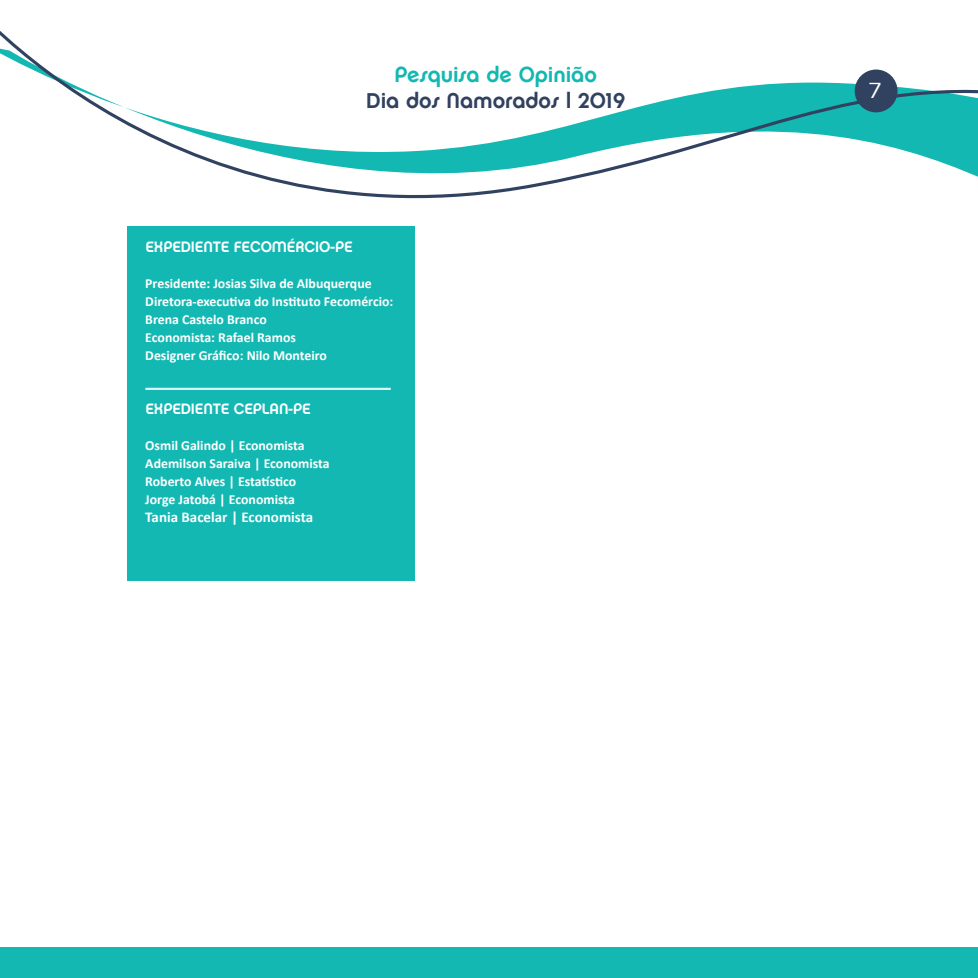
<style>
.page{position:relative;width:978px;height:978px;background:#fff}
.page>*{position:absolute;margin:0;border:0;box-sizing:border-box;transform-origin:0 0}
.t1{font:21.6px "Chalet New York Nineteen Seventy";letter-spacing:-.005em;color:#314260}
.t2{font:21.6px "Chalet New York Nineteen Seventy";letter-spacing:-.005em;color:#13b8b3}
.t3{font:21.6px "Comercio Sans";color:#fff}
.corpoParagrafo{font:15.15px "Chalet New York Nineteen Seventy";letter-spacing:-.005em;color:#fff}
.corpoParagrafo-2{font:700 15px "Calibri";color:#fff}
.corpoParagrafo-3{font:700 13.8px/18px "Calibri";color:#fff}
</style>
<div class="page">
<div style="left:0;top:947px;width:978px;height:31px;background:#13b8b3"></div>
<svg style="left:0;top:31px;width:978px;height:168px"></svg>
<div style="left:855px;top:70px;width:43px;height:42px;background:#314260;border-radius:50%"></div>
<div style="left:127px;top:226px;width:288px;height:354px;background:#13b8b3"></div>
<hr style="left:145px;top:388px;width:246px;height:2px;background:#fff">
<h1 class="t2" style="left:394px;top:61px;width:204px">Pesquisa de Opinião</h1>
<h1 class="t1" style="left:366px;top:87px;width:261px">Dia dos Namorados | 2019</h1>
<p class="corpoParagrafo" style="left:145px;top:238px;width:209px">EXPEDIENTE FECOMÉRCIO-PE</p>
<p class="corpoParagrafo-3" style="left:145px;top:274px;width:228px">Presidente: Josias Silva de Albuquerque</p>
<p class="corpoParagrafo-3" style="left:145px;top:292px;width:250px">Diretora-executiva do Instituto Fecomércio:<br>Brena Castelo Branco</p>
<p class="corpoParagrafo-3" style="left:145px;top:328px;width:152px">Economista: Rafael Ramos</p>
<p class="corpoParagrafo-3" style="left:145px;top:346px;width:183px">Designer Gráfico: Nilo Monteiro</p>
<p class="corpoParagrafo" style="left:145px;top:400px;width:167px">EXPEDIENTE CEPLAN-PE</p>
<p class="corpoParagrafo-3" style="left:145px;top:436px;width:161px">Osmil Galindo | Economista</p>
<p class="corpoParagrafo-3" style="left:145px;top:454px;width:186px">Ademilson Saraiva | Economista</p>
<p class="corpoParagrafo-3" style="left:145px;top:472px;width:152px">Roberto Alves | Estatístico</p>
<p class="corpoParagrafo-3" style="left:145px;top:490px;width:151px">Jorge Jatobá | Economista</p>
<p class="corpoParagrafo-2" style="left:145px;top:506px;width:169px">Tania Bacelar | Economista</p>
<h1 class="t3" style="left:868px;top:79px;width:16px">7</h1>
</div>
